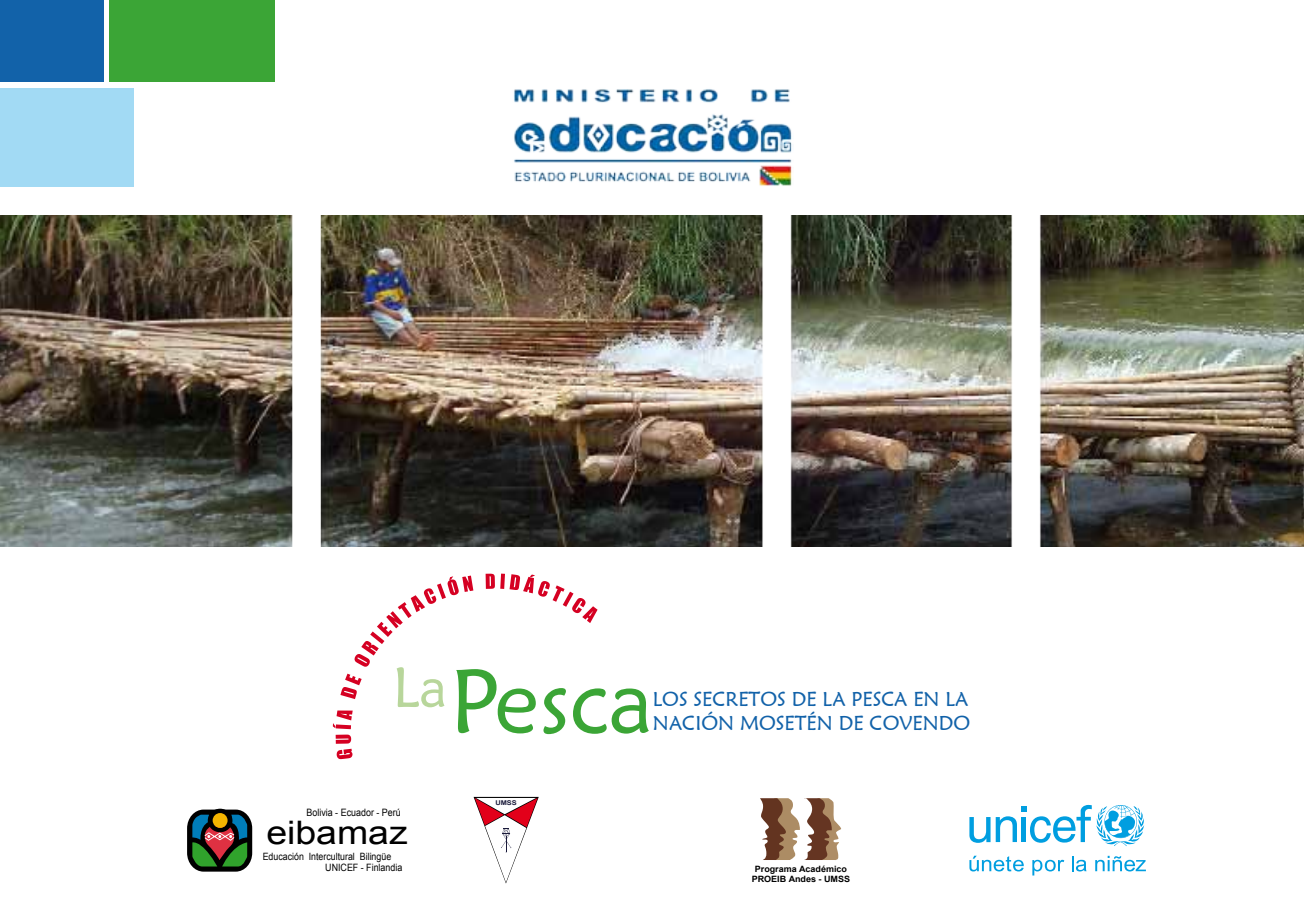
<style>
.page{position:relative;width:1304px;height:908px;background:#fff}
.page>*{position:absolute;margin:0;border:0;box-sizing:border-box;transform-origin:0 0}
.t1{font:90.2px "Maiandra GD";color:#3ba536}
.t2{font:56.4px "Maiandra GD";color:#b8d69b}
.t3{font:32.4px "Arial";color:#000;scale:1.16 1}
.t4{font:20px/24px "Maiandra GD";color:#1262a9}
.t5{font:10.2px "Arial";color:#000;scale:.88 1}
.t6{font:10px "Arial";color:#000;scale:.88 1}
.t7{font:700 8.6px/9.8px "Arial";color:#000;text-align:center;scale:1.04 1}
.t8{font:700 6.6px "Arial";color:#191939;scale:1.13 1}
</style>
<div class="page">
<img style="left:0;top:215px;width:1304px;height:331px">
<svg style="left:333px;top:573px;width:265px;height:185px"></svg>
<div style="left:0;top:88px;width:133px;height:98px;background:#a2daf4"></div>
<div style="left:0;top:0;width:103px;height:82px;background:#1262a9"></div>
<div style="left:109px;top:0;width:166px;height:82px;background:#3ba536"></div>
<img style="left:514px;top:89px;width:278px;height:97px">
<svg style="left:474px;top:796px;width:65px;height:87px"></svg>
<svg style="left:760px;top:798px;width:82px;height:61px"></svg>
<svg style="left:969px;top:804px;width:175px;height:41px"></svg>
<svg style="left:969px;top:855px;width:55px;height:16px"></svg>
<svg style="left:1032px;top:859px;width:32px;height:16px"></svg>
<svg style="left:1072px;top:856px;width:15px;height:15px"></svg>
<svg style="left:1095px;top:855px;width:51px;height:16px"></svg>
<svg style="left:187px;top:808px;width:65px;height:63px"></svg>
<h2 class="t2" style="left:393px;top:652px;width:56px">La</h2>
<h1 class="t1" style="left:450px;top:645px;width:204px">Pesca</h1>
<p class="t4" style="left:653px;top:686px;width:319px">LOS SECRETOS DE LA PESCA EN LA<br>NACIÓN MOSETÉN DE COVENDO</p>
<p class="t5" style="left:307px;top:805px;width:109px">Bolivia - Ecuador - Perú</p>
<h3 class="t3" style="left:266px;top:811px;width:123px">eibamaz</h3>
<p class="t6" style="left:263px;top:849px;width:148px">Educación Intercultural Bilingüe</p>
<p class="t5" style="left:325px;top:860px;width:89px">UNICEF - Finlandia</p>
<p class="t8" style="left:495px;top:797px;width:20px">Umss</p>
<p class="t7" style="left:752px;top:864px;width:96px">programa académico proeiB andes - Umss</p>
</div>
